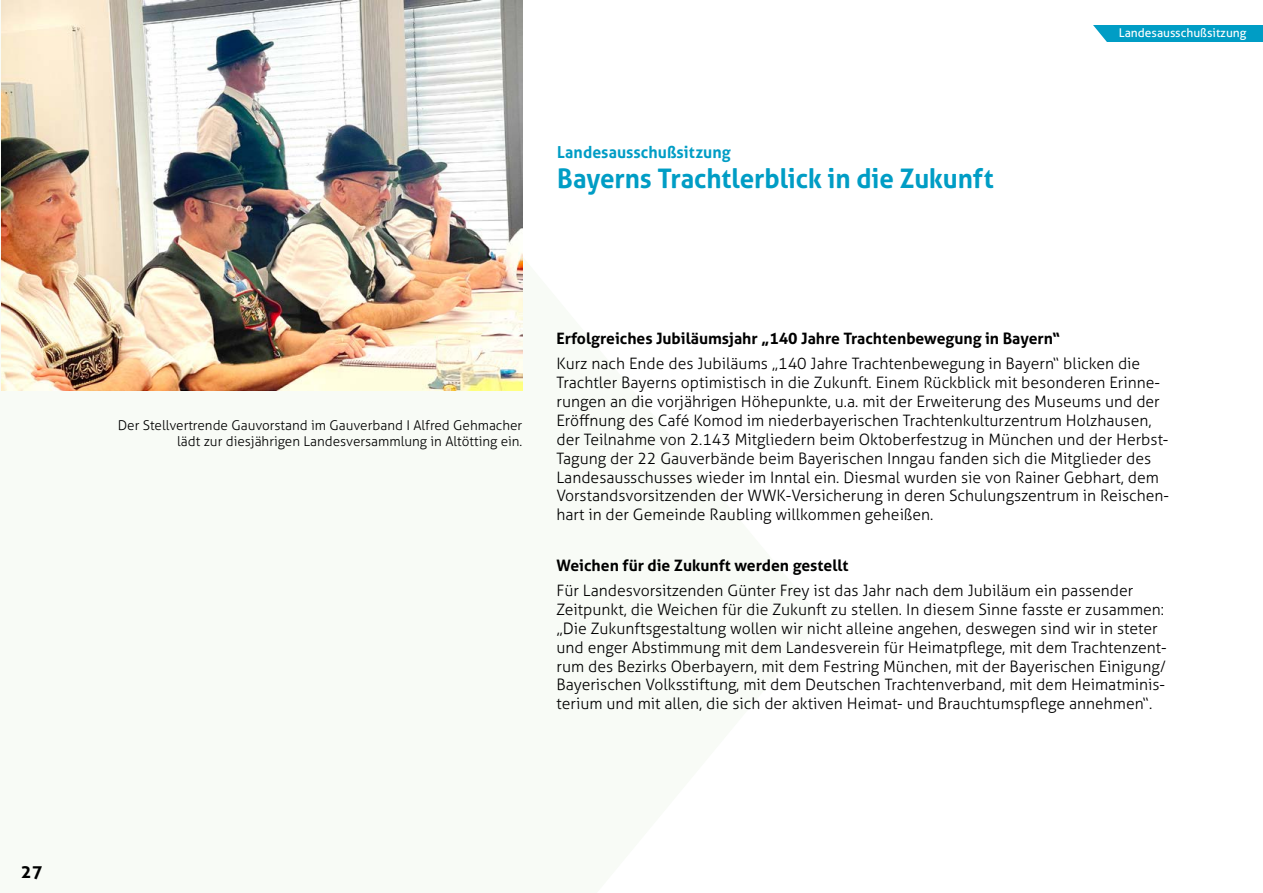
<style>
.page{position:relative;width:1263px;height:893px;background:#fff}
.page>*{position:absolute;margin:0;border:0;box-sizing:border-box;transform-origin:0 0}
.t1{font:700 27px "Aller";letter-spacing:-.005em;color:#009dc5;scale:.96 1}
.t2{font:700 18px "Aller";color:#000}
.t3{font:700 16.5px "Aller";letter-spacing:.005em;color:#009dc5;scale:.96 1}
.t4{font:300 15.75px/18.9px "Aller";color:#000}
.t5{font:700 15.75px "Aller";color:#000}
.t6{font:300 13.5px/16.2px "Aller";color:#000;text-align:right}
.t7{font:12px "Aller";color:#fff}
</style>
<div class="page">
<div style="left:1086px;top:25px;width:177px;height:16px;background:#009dc5"></div>
<svg style="left:1086px;top:25px;width:24px;height:17px"></svg>
<img style="left:2px;top:0;width:520px;height:390px">
<p class="t2" style="left:21px;top:860px;width:23px">27</p>
<p class="t3" style="left:557px;top:142px;width:182px">Landesausschußsitzung</p>
<h1 class="t1" style="left:557px;top:161px;width:456px">Bayerns Trachtlerblick in die Zukunft</h1>
<p class="t7" style="left:1119px;top:25px;width:129px">Landesausschußsitzung</p>
<p class="t6" style="left:118px;top:417px;width:406px">Der Stellvertrende Gauvorstand im Gauverband I Alfred Gehmacher lädt zur diesjährigen Landesversammlung in Altötting ein.</p>
<p class="t5" style="left:556px;top:329px;width:505px">Erfolgreiches Jubiläumsjahr „140 Jahre Trachtenbewegung in Bayern“</p>
<p class="t4" style="left:556px;top:354px;width:614px">Kurz nach Ende des Jubiläums „140 Jahre Trachtenbewegung in Bayern“ blicken die Trachtler Bayerns optimistisch in die Zukunft. Einem Rückblick mit besonderen Erinne&shy;rungen an die vorjährigen Höhepunkte, u.a. mit der Erweiterung des Museums und der Eröffnung des Café Komod im niederbayerischen Trachtenkulturzentrum Holzhausen, der Teilnahme von 2.143 Mitgliedern beim Oktoberfestzug in München und der Herbst-Tagung der 22 Gauverbände beim Bayerischen Inngau fanden sich die Mitglieder des Landesausschusses wieder im Inntal ein. Diesmal wurden sie von Rainer Gebhart, dem Vorstandsvorsitzenden der WWK-Versicherung in deren Schulungszentrum in Reischen&shy;hart in der Gemeinde Raubling willkommen geheißen.</p>
<p class="t5" style="left:556px;top:555px;width:294px">Weichen für die Zukunft werden gestellt</p>
<p class="t4" style="left:556px;top:581px;width:612px">Für Landesvorsitzenden Günter Frey ist das Jahr nach dem Jubiläum ein passender Zeitpunkt, die Weichen für die Zukunft zu stellen. In diesem Sinne fasste er zusammen: „Die Zukunftsgestaltung wollen wir nicht alleine angehen, deswegen sind wir in steter und enger Abstimmung mit dem Landesverein für Heimatpflege, mit dem Trachtenzent&shy;rum des Bezirks Oberbayern, mit dem Festring München, mit der Bayerischen Einigung/ Bayerischen Volksstiftung, mit dem Deutschen Trachtenverband, mit dem Heimatminis&shy;terium und mit allen, die sich der aktiven Heimat- und Brauchtumspflege annehmen“.</p>
</div>
